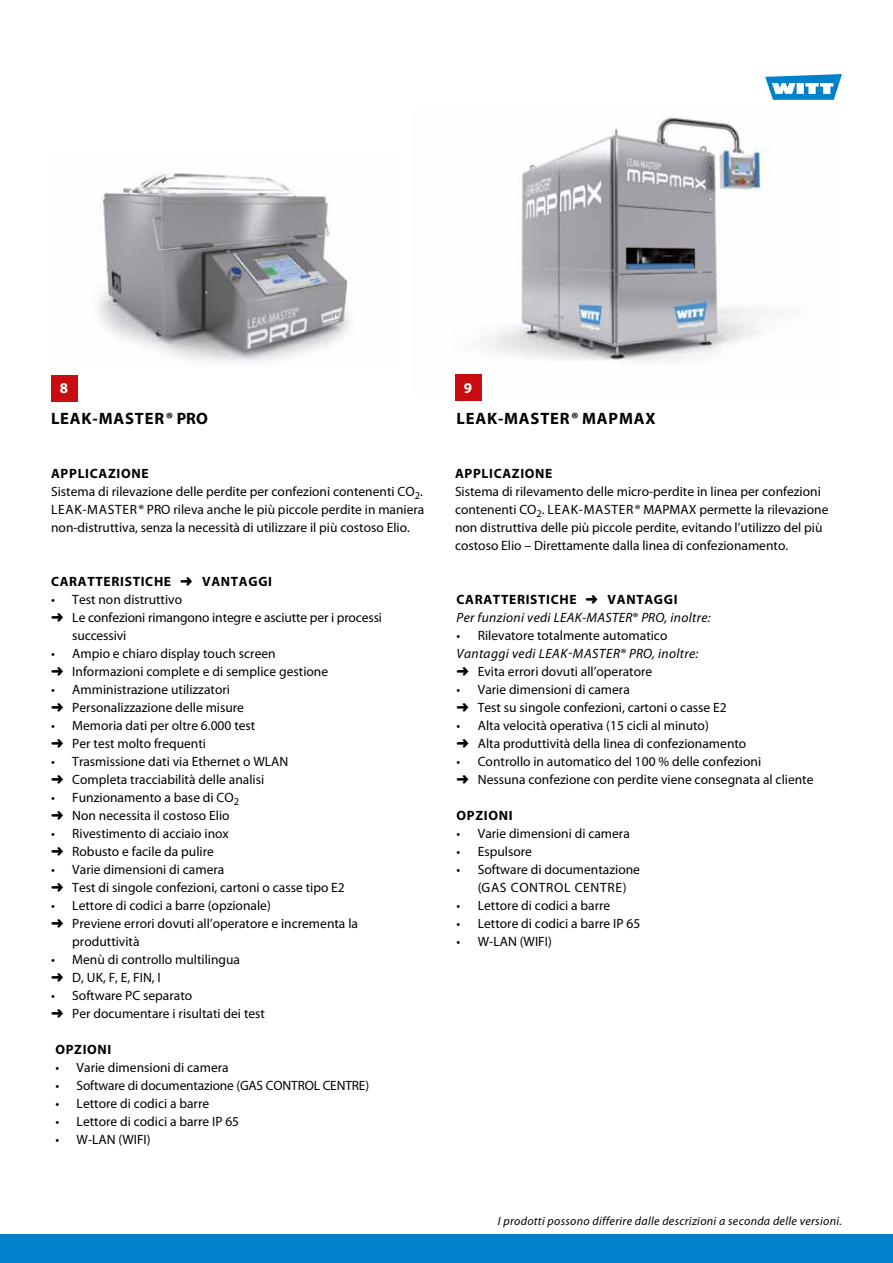
<style>
.page{position:relative;width:893px;height:1263px;background:#fff}
.page>*{position:absolute;margin:0;border:0;box-sizing:border-box;transform-origin:0 0}
.t1{font:700 16.5px "Myriad Pro";letter-spacing:.05em;color:#000}
.t2{font:700 15px "Myriad Pro";color:#fff}
.t3{font:13.5px/18px "Myriad Pro";color:#000}
.t4{font:italic 13.5px/18px "Myriad Pro";letter-spacing:.025em;color:#000}
.t5{font:700 13.5px "Myriad Pro";letter-spacing:.05em;color:#000}
.t6{font:italic 12px "Myriad Pro";letter-spacing:.025em;color:#000}
.s1{font-weight:700}
.s2{font-weight:700;font-style:normal}
.s3{font-style:normal}
.s4{font-style:italic}
</style>
<div class="page">
<div style="left:0;top:1234px;width:893px;height:29px;background:#0081c9"></div>
<svg style="left:765px;top:74px;width:77px;height:26px"></svg>
<img style="left:485px;top:116px;width:284px;height:246px">
<div style="left:51px;top:375px;width:26px;height:26px;background:#c90c0f"></div>
<div style="left:455px;top:374px;width:27px;height:27px;background:#c90c0f"></div>
<img style="left:98px;top:172px;width:252px;height:190px">
<p class="t2" style="left:60px;top:379px;width:10px">8</p>
<p class="t1" style="left:51px;top:407px;width:158px">LEAK-MASTER® PRO</p>
<p class="t2" style="left:464px;top:379px;width:10px">9</p>
<p class="t1" style="left:456px;top:407px;width:201px">LEAK-MASTER® MAPMAX</p>
<p class="t3" style="left:51px;top:464px;width:375px"><span class="s1">APPLICAZIONE<br></span>Sistema di rilevazione delle perdite per confezioni contenenti CO<sub>2</sub>.<br>LEAK-MASTER® PRO rileva anche le più piccole perdite in maniera non-distruttiva, senza la necessità di utilizzare il più costoso Elio.</p>
<p class="t5" style="left:455px;top:464px;width:99px">APPLICAZIONE</p>
<p class="t3" style="left:455px;top:482px;width:375px">Sistema di rilevamento delle micro-perdite in linea per confezioni contenenti CO<sub>2</sub>. LEAK-MASTER® MAPMAX permette la rilevazione non distruttiva delle più piccole perdite, evitando l’utilizzo del più costoso Elio – Direttamente dalla linea di confezionamento.</p>
<p class="t5" style="left:51px;top:572px;width:223px">CARATTERISTICHE ➜ VANTAGGI</p>
<p class="t3" style="left:51px;top:590px;width:133px">• Test non distruttivo</p>
<p class="t3" style="left:51px;top:608px;width:332px">➜ Le confezioni rimangono integre e asciutte per i processi</p>
<p class="t3" style="left:72px;top:626px;width:55px">successivi</p>
<p class="t3" style="left:51px;top:644px;width:279px">• Ampio e chiaro display touch screen<br>➜ Informazioni complete e di semplice gestione</p>
<p class="t3" style="left:51px;top:680px;width:195px">• Amministrazione utilizzatori ➜ Personalizzazione delle misure</p>
<p class="t3" style="left:51px;top:716px;width:206px">• Memoria dati per oltre 6.000 test ➜ Per test molto frequenti</p>
<p class="t3" style="left:51px;top:752px;width:239px">• Trasmissione dati via Ethernet o WLAN ➜ Completa tracciabilità delle analisi</p>
<p class="t3" style="left:51px;top:788px;width:190px">• Funzionamento a base di CO<sub>2 </sub>➜ Non necessita il costoso Elio</p>
<p class="t3" style="left:51px;top:824px;width:179px">• Rivestimento di acciaio inox ➜ Robusto e facile da pulire</p>
<p class="t3" style="left:51px;top:860px;width:295px">• Varie dimensioni di camera<br>➜ Test di singole confezioni, cartoni o casse tipo E2</p>
<p class="t3" style="left:51px;top:896px;width:221px">• Lettore di codici a barre (opzionale)</p>
<p class="t3" style="left:51px;top:914px;width:308px">➜ Previene errori dovuti all’operatore e incrementa la</p>
<p class="t3" style="left:72px;top:932px;width:69px">produttività</p>
<p class="t3" style="left:51px;top:950px;width:191px">• Menù di controllo multilingua ➜ D, UK, F, E, FIN, I</p>
<p class="t3" style="left:51px;top:986px;width:216px">• Software PC separato<br>➜ Per documentare i risultati dei test</p>
<p class="t5" style="left:55px;top:1040px;width:58px">OPZIONI</p>
<p class="t3" style="left:55px;top:1058px;width:175px">• Varie dimensioni di camera</p>
<p class="t3" style="left:55px;top:1076px;width:315px">• Software di documentazione (GAS CONTROL CENTRE)</p>
<p class="t3" style="left:55px;top:1094px;width:155px">• Lettore di codici a barre</p>
<p class="t3" style="left:55px;top:1112px;width:185px">• Lettore di codici a barre IP 65</p>
<p class="t3" style="left:55px;top:1130px;width:97px">• W-LAN (WIFI)</p>
<p class="t4" style="left:456px;top:590px;width:256px"><span class="s2">CARATTERISTICHE</span> ➜ <span class="s2">VANTAGGI<br></span>Per funzioni vedi LEAK-MASTER<span class="s3">®</span> PRO, inoltre:</p>
<p class="t3" style="left:456px;top:626px;width:243px">• Rilevatore totalmente automatico<br><span class="s4">Vantaggi vedi LEAK-MASTER</span>® <span class="s4">PRO, inoltre: </span>➜ Evita errori dovuti all’operatore</p>
<p class="t3" style="left:456px;top:680px;width:272px">• Varie dimensioni di camera<br>➜ Test su singole confezioni, cartoni o casse E2</p>
<p class="t3" style="left:456px;top:716px;width:291px">• Alta velocità operativa (15 cicli al minuto)<br>➜ Alta produttività della linea di confezionamento</p>
<p class="t3" style="left:456px;top:752px;width:358px">• Controllo in automatico del 100 % delle confezioni<br>➜ Nessuna confezione con perdite viene consegnata al cliente</p>
<p class="t5" style="left:456px;top:806px;width:58px">OPZIONI</p>
<p class="t3" style="left:456px;top:824px;width:175px">• Varie dimensioni di camera</p>
<p class="t3" style="left:456px;top:842px;width:77px">• Espulsore</p>
<p class="t3" style="left:456px;top:860px;width:185px;text-align:center">• Software di documentazione (GAS CONTROL CENTRE)</p>
<p class="t3" style="left:456px;top:896px;width:155px">• Lettore di codici a barre</p>
<p class="t3" style="left:456px;top:914px;width:185px">• Lettore di codici a barre IP 65</p>
<p class="t3" style="left:456px;top:932px;width:97px">• W-LAN (WIFI)</p>
<p class="t6" style="left:498px;top:1213px;width:346px">I prodotti possono differire dalle descrizioni a seconda delle versioni.</p>
</div>
